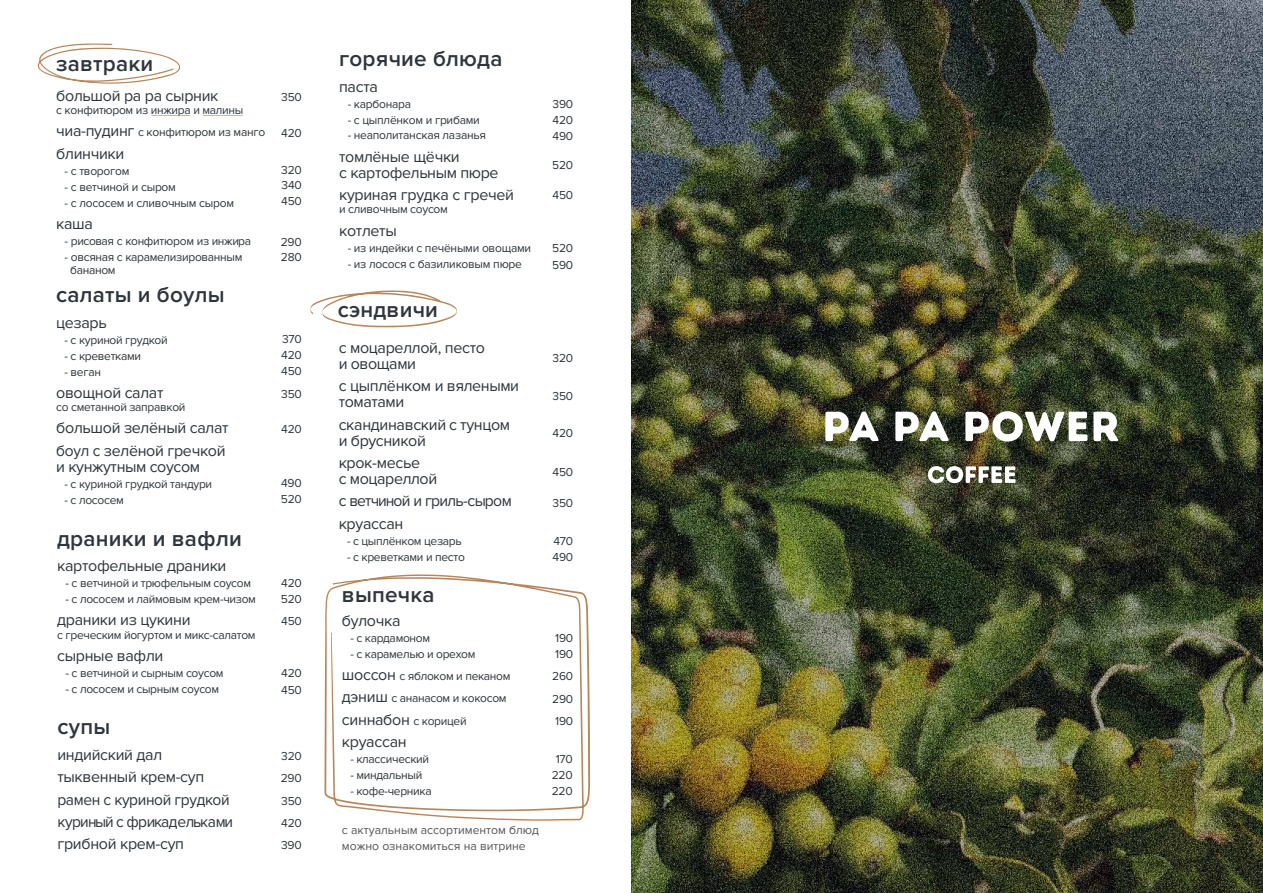
<style>
.page{position:relative;width:1263px;height:893px;background:#fff}
.page>*{position:absolute;margin:0;border:0;box-sizing:border-box;transform-origin:0 0}
.t1{font:600 22.5px "Proxima Nova";letter-spacing:.01em;color:#2e353c}
.t2{font:16.05px/22.4px "Proxima Nova";letter-spacing:-.02em;color:#2e353c}
.t3{font:12.15px/16px "Proxima Nova";color:#575656}
.t4{font:12px/22.4px "Proxima Nova";letter-spacing:-.025em;color:#2e353c}
.s1{font-size:16.05px}
.s2{font-size:12px}
</style>
<div class="page">
<img style="left:632px;top:0;width:631px;height:893px">
<svg style="left:928px;top:466px;width:87px;height:17px"></svg>
<svg style="left:825px;top:411px;width:53px;height:30px"></svg>
<svg style="left:895px;top:411px;width:53px;height:30px"></svg>
<img style="left:965px;top:411px;width:122px;height:31px">
<svg style="left:1093px;top:412px;width:25px;height:29px"></svg>
<svg style="left:37px;top:43px;width:144px;height:41px"></svg>
<svg style="left:310px;top:290px;width:147px;height:38px"></svg>
<svg style="left:324px;top:574px;width:266px;height:247px"></svg>
<hr style="left:203px;top:115px;width:40px;height:1px;background:#b6865c">
<hr style="left:151px;top:115px;width:39px;height:1px;background:#b6865c">
<h1 class="t1" style="left:56px;top:51px;width:99px">завтраки</h1>
<h2 class="t2" style="left:56px;top:84px;width:164px">большой pa pa сырник</h2>
<p class="t4" style="left:56px;top:99px;width:211px">с конфитюром из инжира и малины <span class="s1">чиа-пудинг</span> с конфитюром из манго</p>
<h2 class="t2" style="left:56px;top:142px;width:70px">блинчики</h2>
<p class="t4" style="left:65px;top:160px;width:66px">- с творогом</p>
<p class="t4" style="left:65px;top:176px;width:113px">- с ветчиной и сыром</p>
<p class="t4" style="left:65px;top:191px;width:171px">- с лососем и сливочным сыром</p>
<h2 class="t2" style="left:56px;top:213px;width:38px">каша</h2>
<p class="t4" style="left:65px;top:230px;width:188px">- рисовая с конфитюром из инжира</p>
<p class="t4" style="left:70px;top:250px;width:174px;line-height:13.4px;text-indent:-6px">- овсяная с карамелизированным бананом</p>
<h1 class="t1" style="left:56px;top:282px;width:170px">салаты и боулы</h1>
<h2 class="t2" style="left:56px;top:311px;width:52px">цезарь</h2>
<p class="t4" style="left:65px;top:329px;width:105px">- с куриной грудкой</p>
<p class="t4" style="left:65px;top:345px;width:78px">- с креветками</p>
<p class="t4" style="left:65px;top:361px;width:38px">- веган</p>
<h2 class="t2" style="left:56px;top:382px;width:109px">овощной салат</h2>
<p class="t4" style="left:56px;top:396px;width:131px">со сметанной заправкой</p>
<h2 class="t2" style="left:56px;top:417px;width:174px">большой зелёный салат боул c зелёной гречкой</h2>
<h2 class="t2" style="left:56px;top:455px;width:145px">и кунжутным соусом</h2>
<p class="t4" style="left:65px;top:473px;width:149px">- с куриной грудкой тандури</p>
<p class="t4" style="left:65px;top:489px;width:61px">- с лососем</p>
<h1 class="t1" style="left:57px;top:525px;width:186px">драники и вафли</h1>
<h2 class="t2" style="left:57px;top:555px;width:171px">картофельные драники</h2>
<p class="t4" style="left:66px;top:572px;width:187px">- с ветчиной и трюфельным соусом</p>
<p class="t4" style="left:66px;top:588px;width:192px">- с лососем и лаймовым крем-чизом</p>
<h2 class="t2" style="left:57px;top:609px;width:135px">драники из цукини</h2>
<p class="t4" style="left:57px;top:624px;width:200px">с греческим йогуртом и микс-салатом</p>
<h2 class="t2" style="left:57px;top:645px;width:108px">сырные вафли</h2>
<p class="t4" style="left:66px;top:662px;width:160px">- с ветчиной и сырным соусом</p>
<p class="t4" style="left:66px;top:678px;width:155px">- с лососем и сырным соусом</p>
<h1 class="t1" style="left:57px;top:714px;width:54px">супы</h1>
<h2 class="t2" style="left:57px;top:744px;width:177px">индийский дал тыквенный крем-суп рамен с куриной грудкой куриный с фрикадельками грибной крем-суп</h2>
<p class="t4" style="left:281px;top:86px;width:22px">350</p>
<p class="t4" style="left:281px;top:122px;width:22px">420</p>
<p class="t4" style="left:281px;top:159px;width:22px">320</p>
<p class="t4" style="left:282px;top:174px;width:22px">340</p>
<p class="t4" style="left:281px;top:190px;width:22px">450</p>
<p class="t4" style="left:281px;top:231px;width:22px">290</p>
<p class="t4" style="left:281px;top:246px;width:22px">280</p>
<p class="t4" style="left:281px;top:331px;width:22px;line-height:15.9px;text-align:justify">370<br>420<br>450</p>
<p class="t4" style="left:281px;top:383px;width:22px">350</p>
<p class="t4" style="left:281px;top:418px;width:22px">420</p>
<p class="t4" style="left:281px;top:475px;width:22px;line-height:16px">490<br>520</p>
<p class="t4" style="left:281px;top:575px;width:22px;line-height:16.2px">420<br>520</p>
<p class="t4" style="left:281px;top:610px;width:22px">450</p>
<p class="t4" style="left:281px;top:665px;width:22px;line-height:17.1px">420<br>450</p>
<p class="t4" style="left:281px;top:745px;width:22px;text-align:justify">320<br>290<br>350<br>420<br>390</p>
<h1 class="t1" style="left:339px;top:45px;width:165px">горячие блюда</h1>
<h2 class="t2" style="left:339px;top:75px;width:40px">паста</h2>
<p class="t4" style="left:348px;top:93px;width:65px">- карбонара</p>
<p class="t4" style="left:348px;top:109px;width:134px">- с цыплёнком и грибами</p>
<p class="t4" style="left:348px;top:124px;width:140px">- неаполитанская лазанья</p>
<h2 class="t2" style="left:339px;top:149px;width:161px;line-height:15.9px">томлёные щёчки<br>с картофельным пюре</h2>
<h2 class="t2" style="left:339px;top:184px;width:176px">куриная грудка с гречей</h2>
<p class="t4" style="left:339px;top:198px;width:110px">и сливочным соусом</p>
<h2 class="t2" style="left:339px;top:219px;width:59px">котлеты</h2>
<p class="t4" style="left:348px;top:237px;width:185px">- из индейки с печёными овощами</p>
<p class="t4" style="left:348px;top:253px;width:176px">- из лосося с базиликовым пюре</p>
<p class="t4" style="left:553px;top:96px;width:22px;line-height:15.9px;text-align:justify">390<br>420<br>490</p>
<p class="t4" style="left:552px;top:154px;width:22px">520</p>
<p class="t4" style="left:553px;top:184px;width:22px">450</p>
<p class="t4" style="left:552px;top:239px;width:23px;line-height:17.5px">520<br>590</p>
<h1 class="t1" style="left:338px;top:297px;width:102px">сэндвичи</h1>
<h2 class="t2" style="left:339px;top:340px;width:148px;line-height:15.9px">с моцареллой, песто и овощами</h2>
<h2 class="t2" style="left:339px;top:378px;width:182px;line-height:15.9px">с цыплёнком и вялеными томатами</h2>
<h2 class="t2" style="left:339px;top:417px;width:173px;line-height:15.9px">скандинавский с тунцом и брусникой</h2>
<h2 class="t2" style="left:339px;top:455px;width:100px;line-height:15.9px">крок-месье<br>с моцареллой</h2>
<h2 class="t2" style="left:339px;top:490px;width:175px">с ветчиной и гриль-сыром круассан</h2>
<p class="t4" style="left:347px;top:530px;width:116px">- с цыплёнком цезарь</p>
<p class="t4" style="left:347px;top:546px;width:119px">- с креветками и песто</p>
<h1 class="t1" style="left:342px;top:581px;width:94px">выпечка</h1>
<h2 class="t2" style="left:342px;top:610px;width:60px">булочка</h2>
<p class="t4" style="left:350px;top:627px;width:81px">- с кардамоном</p>
<p class="t4" style="left:342px;top:643px;width:170px;text-indent:8px">- с карамелью и орехом <span class="s1">шоссон</span> с яблоком и пеканом <span class="s1">дэниш</span> с ананасом и кокосом</p>
<h2 class="t2" style="left:342px;top:708px;width:126px">синнабон <span class="s2">с корицей </span>круассан</h2>
<p class="t4" style="left:350px;top:748px;width:80px">- классический</p>
<p class="t4" style="left:350px;top:764px;width:73px">- миндальный</p>
<p class="t4" style="left:350px;top:780px;width:83px">- кофе-черника</p>
<p class="t3" style="left:342px;top:822px;width:199px">с актуальным ассортиментом блюд можно ознакомиться на витрине</p>
<p class="t4" style="left:553px;top:347px;width:22px">320</p>
<p class="t4" style="left:553px;top:385px;width:22px">350</p>
<p class="t4" style="left:553px;top:422px;width:22px">420</p>
<p class="t4" style="left:553px;top:460px;width:22px">450</p>
<p class="t4" style="left:553px;top:492px;width:22px">350</p>
<p class="t4" style="left:553px;top:533px;width:22px;line-height:15.6px">470<br>490</p>
<p class="t4" style="left:555px;top:630px;width:20px;line-height:16px">190<br>190</p>
<p class="t4" style="left:552px;top:665px;width:22px;text-align:justify">260<br>290<br>190</p>
<p class="t4" style="left:552px;top:751px;width:22px;line-height:16px;text-align:center">170<br>220<br>220</p>
</div>
